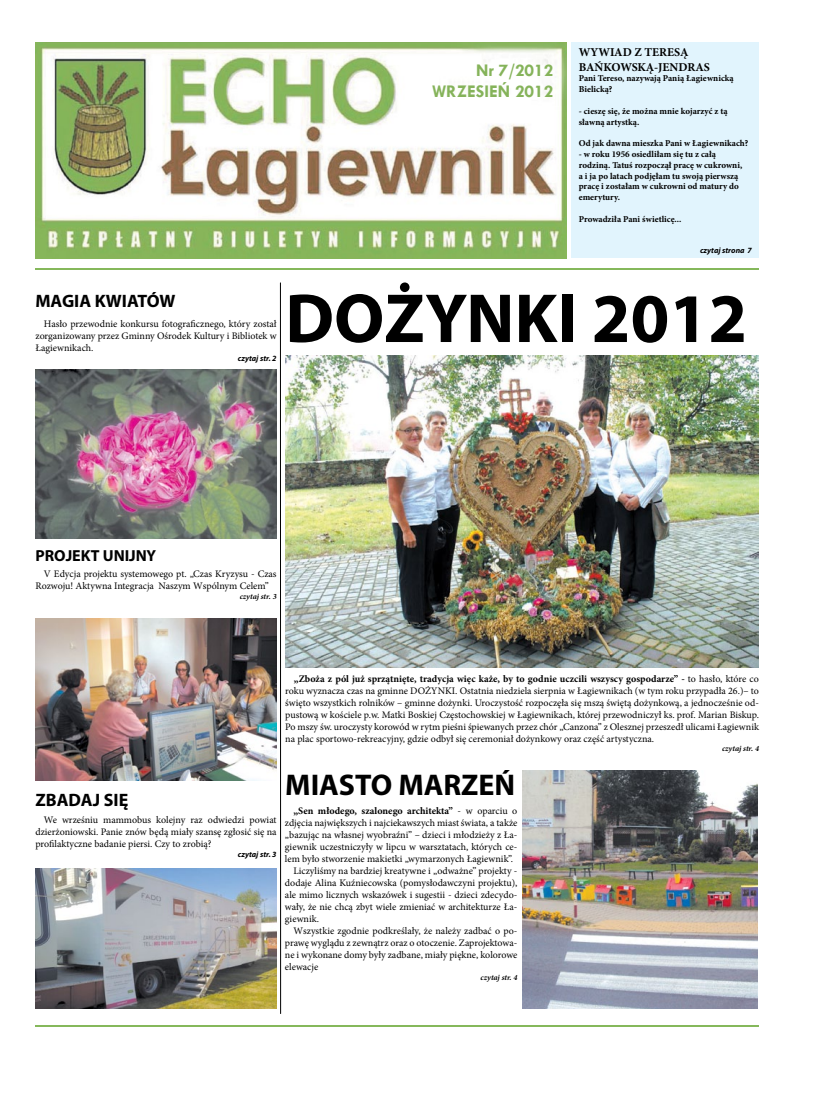
<style>
.page{position:relative;width:820px;height:1106px;background:#fff}
.page>*{position:absolute;margin:0;border:0;box-sizing:border-box;transform-origin:0 0}
.t1{font:700 70px "Myriad Pro";color:#000}
.t2{font:700 30px "Myriad Pro";color:#000}
.t3{font:700 18px "Myriad Pro";color:#000}
.t4{font:700 18px/21.6px "Tw Cen";color:#85b35a;text-align:right}
.t5{font:700 16px "Myriad Pro";color:#000}
.t6{font:700 12px/14.4px "Minion Pro";color:#000}
.t7{font:10px/12px "Minion Pro";color:#000;text-align:justify}
.t8{font:700 10px "Minion Pro";color:#000}
.t9{font:700 9px/10.8px "Minion Pro";color:#000}
.t10{font:italic 700 8px "Myriad Pro";color:#000}
.t11{font:italic 700 8px "Minion Pro";color:#000}
.s1{font-weight:700}
.s2{font-weight:400}
</style>
<div class="page">
<img style="left:35px;top:43px;width:531px;height:215px">
<div style="left:571px;top:43px;width:187px;height:215px;background:#e1f4fd"></div>
<hr style="left:36px;top:268px;width:722px;height:2px;background:#85b85b">
<hr style="left:35px;top:1024px;width:723px;height:2px;background:#85b85b">
<img style="left:35px;top:369px;width:241px;height:170px">
<img style="left:36px;top:618px;width:241px;height:162px">
<img style="left:35px;top:868px;width:242px;height:140px">
<hr style="left:280px;top:283px;width:1px;height:730px;background:#000">
<img style="left:285px;top:355px;width:473px;height:312px">
<img style="left:522px;top:770px;width:235px;height:238px">
<h3 class="t4" style="left:432px;top:59px;width:123px">Nr 7/2012<br>WRZESIEŃ 2012</h3>
<p class="t6" style="left:578px;top:45px;width:132px">WYWIAD Z TERESĄ<br>BAŃKOWSKĄ-JENDRAS</p>
<p class="t9" style="left:578px;top:73px;width:156px">Pani Tereso, nazywają Panią Łagiewnicką<br>Bielicką?</p>
<p class="t9" style="left:578px;top:105px;width:150px">- cieszę się, że można mnie kojarzyć z tą sławną artystką.</p>
<p class="t9" style="left:578px;top:138px;width:171px">Od jak dawna mieszka Pani w Łagiewnikach?</p>
<p class="t9" style="left:578px;top:149px;width:165px">- w roku 1956 osiedliłam się tu z całą rodziną. Tatuś rozpoczął pracę w cukrowni, a i ja po latach podjęłam tu swoją pierwszą pracę i zostałam w cukrowni od matury do emerytury.</p>
<p class="t9" style="left:578px;top:213px;width:104px">Prowadziła Pani świetlicę...</p>
<p class="t10" style="left:699px;top:245px;width:53px">czytaj strona 7</p>
<h3 class="t3" style="left:35px;top:289px;width:141px">MAGIA KWIATÓW</h3>
<h1 class="t1" style="left:285px;top:273px;width:463px">DOŻYNKI 2012</h1>
<p class="t7" style="left:35px;top:318px;width:242px;text-indent:8px">Hasło przewodnie konkursu fotograficznego, który został zorganizowany przez Gminny Ośrodek Kultury i Bibliotek w Łagiewnikach.</p>
<p class="t10" style="left:238px;top:353px;width:40px">czytaj str. 2</p>
<h3 class="t5" style="left:35px;top:545px;width:122px">PROJEKT UNIJNY</h3>
<p class="t7" style="left:35px;top:568px;width:242px;text-indent:8px">V Edycja projektu systemowego pt. „Czas Kryzysu - Czas<br>Rozwoju! Aktywna Integracja Naszym Wspólnym Celem”</p>
<p class="t11" style="left:240px;top:590px;width:38px">czytaj str. 3</p>
<h3 class="t3" style="left:35px;top:788px;width:94px">ZBADAJ SIĘ</h3>
<p class="t7" style="left:35px;top:814px;width:242px;text-indent:8px">We wrześniu mammobus kolejny raz odwiedzi powiat dzierżoniowski. Panie znów będą miały szansę zgłosić się na profilaktyczne badanie piersi. Czy to zrobią?</p>
<p class="t10" style="left:238px;top:848px;width:40px">czytaj str. 3</p>
<p class="t7" style="left:285px;top:672px;width:475px;text-indent:8px"><span class="s1">„Zboża z pól już sprzątnięte, tradycja więc każe, by to godnie uczcili wszyscy gospodarze” -</span> to hasło, które co roku wyznacza czas na gminne DOŻYNKI. Ostatnia niedziela sierpnia w Łagiewnikach (w tym roku przypadła 26.)– to święto wszystkich rolników – gminne dożynki. Uroczystość rozpoczęła się mszą świętą dożynkową, a jednocześnie od&shy;pustową w kościele p.w. Matki Boskiej Częstochowskiej w Łagiewnikach, której przewodniczył ks. prof. Marian Biskup.<br>Po mszy św. uroczysty korowód w rytm pieśni śpiewanych przez chór „Canzona” z Olesznej przeszedł ulicami Łagiewnik na plac sportowo-rekreacyjny, gdzie odbył się ceremoniał dożynkowy oraz część artystyczna.</p>
<p class="t11" style="left:721px;top:743px;width:38px">czytaj str. 4</p>
<h2 class="t2" style="left:285px;top:765px;width:231px">MIASTO MARZEŃ</h2>
<p class="t8" style="left:293px;top:804px;width:225px">„Sen młodego, szalonego architekta” <span class="s2">- w oparciu o</span></p>
<p class="t7" style="left:285px;top:817px;width:234px">zdjęcia największych i najciekawszych miast świata, a także</p>
<p class="t7" style="left:285px;top:829px;width:234px">„bazując na własnej wyobraźni” – dzieci i młodzieży z Ła-</p>
<p class="t7" style="left:285px;top:841px;width:234px">giewnik uczestniczyły w lipcu w warsztatach, których ce-</p>
<p class="t7" style="left:285px;top:853px;width:229px">lem było stworzenie makietki „wymarzonych Łagiewnik”.</p>
<p class="t7" style="left:293px;top:865px;width:225px">Liczyliśmy na bardziej kreatywne i „odważne” projekty -</p>
<p class="t7" style="left:285px;top:877px;width:234px">dodaje Alina Kuźniecowska (pomysłodawczyni projektu),</p>
<p class="t7" style="left:285px;top:889px;width:234px">ale mimo licznych wskazówek i sugestii - dzieci zdecydo-</p>
<p class="t7" style="left:285px;top:901px;width:234px">wały, że nie chcą zbyt wiele zmieniać w architekturze Ła-</p>
<p class="t7" style="left:285px;top:913px;width:36px">giewnik.</p>
<p class="t7" style="left:293px;top:925px;width:225px">Wszystkie zgodnie podkreślały, że należy zadbać o po-</p>
<p class="t7" style="left:285px;top:937px;width:234px">prawę wyglądu z zewnątrz oraz o otoczenie. Zaprojektowa-</p>
<p class="t7" style="left:285px;top:949px;width:234px">ne i wykonane domy były zadbane, miały piękne, kolorowe</p>
<p class="t7" style="left:285px;top:961px;width:35px">elewacje</p>
<p class="t11" style="left:480px;top:971px;width:38px">czytaj str. 4</p>
</div>
